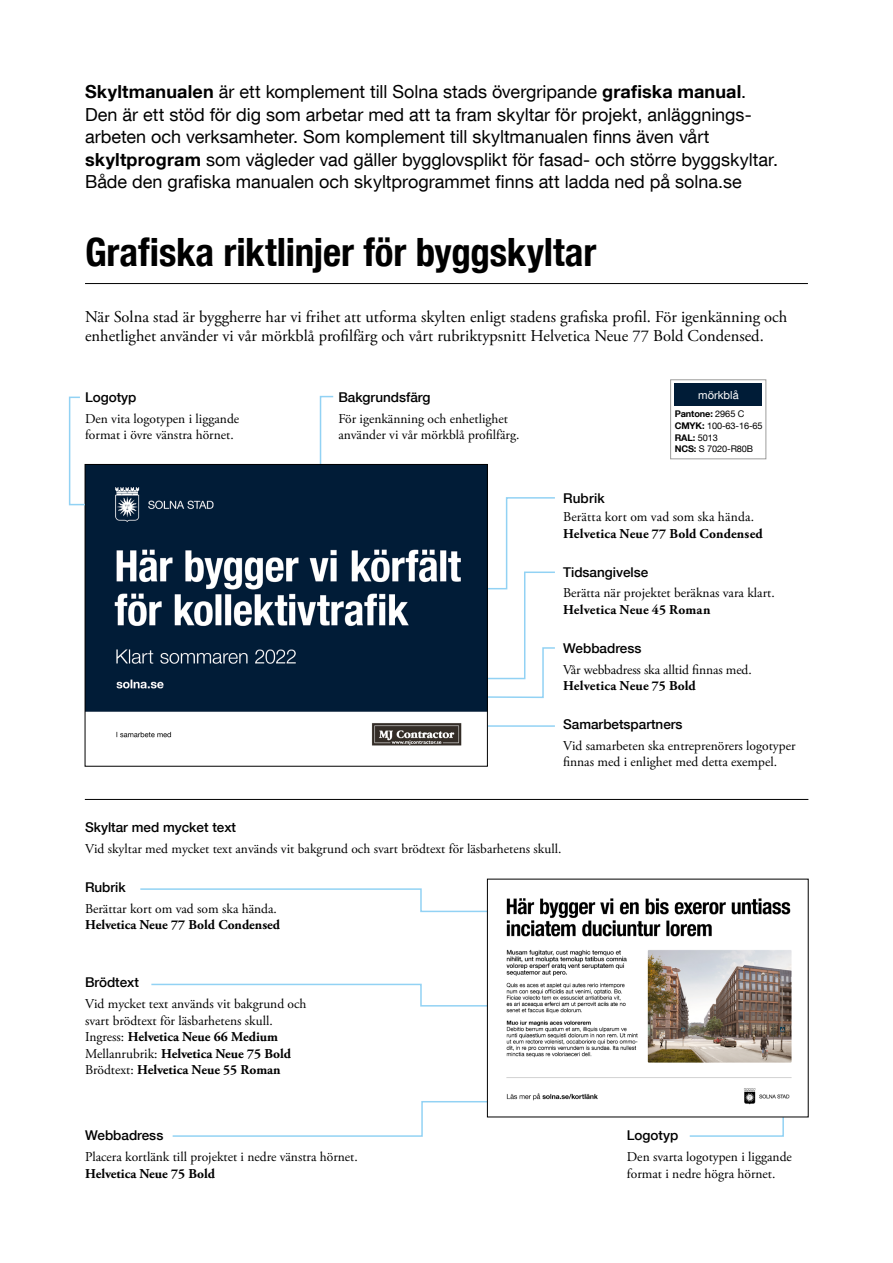
<style>
.page{position:relative;width:893px;height:1263px;background:#fff}
.page>*{position:absolute;margin:0;border:0;box-sizing:border-box;transform-origin:0 0}
.t1{font:700 condensed 39px "Helvetica Neue LT Com";letter-spacing:-.005em;color:#000}
.t2{font:18px/22.5px "Helvetica Neue LT Com";color:#000}
.t3{font:16.5px/19.5px "Adobe Garamond Pro";color:#000}
.t4{font:13.5px/16.5px "Adobe Garamond Pro";color:#000}
.t5{font:500 13.5px "Helvetica Neue LT Com";color:#000}
.t6{font:700 13.5px "Adobe Garamond Pro";color:#000}
.t7{font:11.1px "Helvetica Neue LT Com";color:#fff}
.t8{font:9.15px/11.9px "Helvetica Neue LT Com";letter-spacing:-.01em;color:#000}
.s1{font-weight:700}
</style>
<div class="page">
<hr style="left:85px;top:283px;width:723px;height:1px;background:#000">
<svg style="left:488px;top:497px;width:67px;height:202px"></svg>
<hr style="left:487px;top:725px;width:68px;height:2px;background:#92d2f4">
<svg style="left:319px;top:395px;width:16px;height:69px"></svg>
<img style="left:87px;top:466px;width:399px;height:280px">
<div style="left:85px;top:464px;width:403px;height:302px;border:1px solid #000"></div>
<svg style="left:68px;top:396px;width:18px;height:110px"></svg>
<svg style="left:140px;top:887px;width:347px;height:26px"></svg>
<svg style="left:151px;top:983px;width:336px;height:24px"></svg>
<svg style="left:172px;top:1100px;width:317px;height:37px"></svg>
<svg style="left:688px;top:1117px;width:97px;height:20px"></svg>
<img style="left:506px;top:898px;width:286px;height:207px">
<hr style="left:85px;top:799px;width:723px;height:1px;background:#000">
<div style="left:670px;top:380px;width:96px;height:79px;background:#fff;border:1px solid #9d9d9c"></div>
<div style="left:675px;top:384px;width:87px;height:22px;background:#001c37"></div>
<p class="t2" style="left:85px;top:80px;width:694px"><span class="s1">Skyltmanualen</span> är ett komplement till Solna stads övergripande <span class="s1">grafiska manual</span>.<br>Den är ett stöd för dig som arbetar med att ta fram skyltar för projekt, anläggnings&shy;arbeten och verksamheter. Som komplement till skyltmanualen finns även vårt <span class="s1">skyltprogram</span> som vägleder vad gäller bygglovsplikt för fasad- och större byggskyltar.<br>Både den grafiska manualen och skyltprogrammet finns att ladda ned på solna.se</p>
<h1 class="t1" style="left:85px;top:229px;width:513px">Grafiska riktlinjer för byggskyltar</h1>
<p class="t3" style="left:85px;top:307px;width:704px">När Solna stad är byggherre har vi frihet att utforma skylten enligt stadens grafiska profil. För igenkänning och enhetlighet använder vi vår mörkblå profilfärg och vårt rubriktypsnitt Helvetica Neue 77 Bold Condensed.</p>
<p class="t5" style="left:85px;top:389px;width:53px">Logotyp</p>
<p class="t4" style="left:85px;top:411px;width:156px">Den vita logotypen i liggande format i övre vänstra hörnet.</p>
<p class="t5" style="left:338px;top:389px;width:94px">Bakgrundsfärg</p>
<p class="t4" style="left:338px;top:411px;width:183px">För igenkänning och enhetlighet använder vi vår mörkblå profilfärg.</p>
<p class="t7" style="left:698px;top:388px;width:42px">mörkblå</p>
<p class="t8" style="left:675px;top:408px;width:89px"><span class="s1">Pantone:</span> 2965 C<br><span class="s1">CMYK:</span> 100-63-16-65<br><span class="s1">RAL:</span> 5013<br><span class="s1">NCS:</span> S 7020-R80B</p>
<p class="t5" style="left:563px;top:490px;width:43px">Rubrik</p>
<p class="t4" style="left:563px;top:509px;width:193px">Berätta kort om vad som ska hända.</p>
<p class="t6" style="left:563px;top:525px;width:201px">Helvetica Neue 77 Bold Condensed</p>
<p class="t5" style="left:563px;top:564px;width:87px">Tidsangivelse</p>
<p class="t4" style="left:563px;top:585px;width:213px">Berätta när projektet beräknas vara klart.</p>
<p class="t6" style="left:563px;top:602px;width:149px">Helvetica Neue 45 Roman</p>
<p class="t5" style="left:563px;top:640px;width:80px">Webbadress</p>
<p class="t4" style="left:563px;top:662px;width:190px">Vår webbadress ska alltid finnas med.</p>
<p class="t6" style="left:563px;top:678px;width:134px">Helvetica Neue 75 Bold</p>
<p class="t5" style="left:563px;top:716px;width:121px">Samarbetspartners</p>
<p class="t4" style="left:563px;top:738px;width:234px">Vid samarbeten ska entreprenörers logotyper finnas med i enlighet med detta exempel.</p>
<p class="t5" style="left:85px;top:819px;width:153px">Skyltar med mycket text</p>
<p class="t4" style="left:85px;top:840px;width:478px">Vid skyltar med mycket text används vit bakgrund och svart brödtext för läsbarhetens skull.</p>
<p class="t5" style="left:85px;top:879px;width:42px">Rubrik</p>
<p class="t4" style="left:85px;top:901px;width:193px">Berättar kort om vad som ska hända.</p>
<p class="t6" style="left:85px;top:917px;width:197px">Helvetica Neue 77 Bold Condensed</p>
<p class="t5" style="left:85px;top:974px;width:56px">Brödtext</p>
<p class="t4" style="left:85px;top:996px;width:223px">Vid mycket text används vit bakgrund och svart brödtext för läsbarhetens skull.<br>Ingress: <span class="s1">Helvetica Neue 66 Medium </span>Mellanrubrik: <span class="s1">Helvetica Neue 75 Bold </span>Brödtext: <span class="s1">Helvetica Neue 55 Roman</span></p>
<p class="t5" style="left:85px;top:1127px;width:80px">Webbadress</p>
<p class="t4" style="left:85px;top:1149px;width:274px">Placera kortlänk till projektet i nedre vänstra hörnet.</p>
<p class="t6" style="left:85px;top:1165px;width:132px">Helvetica Neue 75 Bold</p>
<p class="t5" style="left:627px;top:1127px;width:53px">Logotyp</p>
<p class="t4" style="left:627px;top:1149px;width:167px">Den svarta logotypen i liggande format i nedre högra hörnet.</p>
</div>
